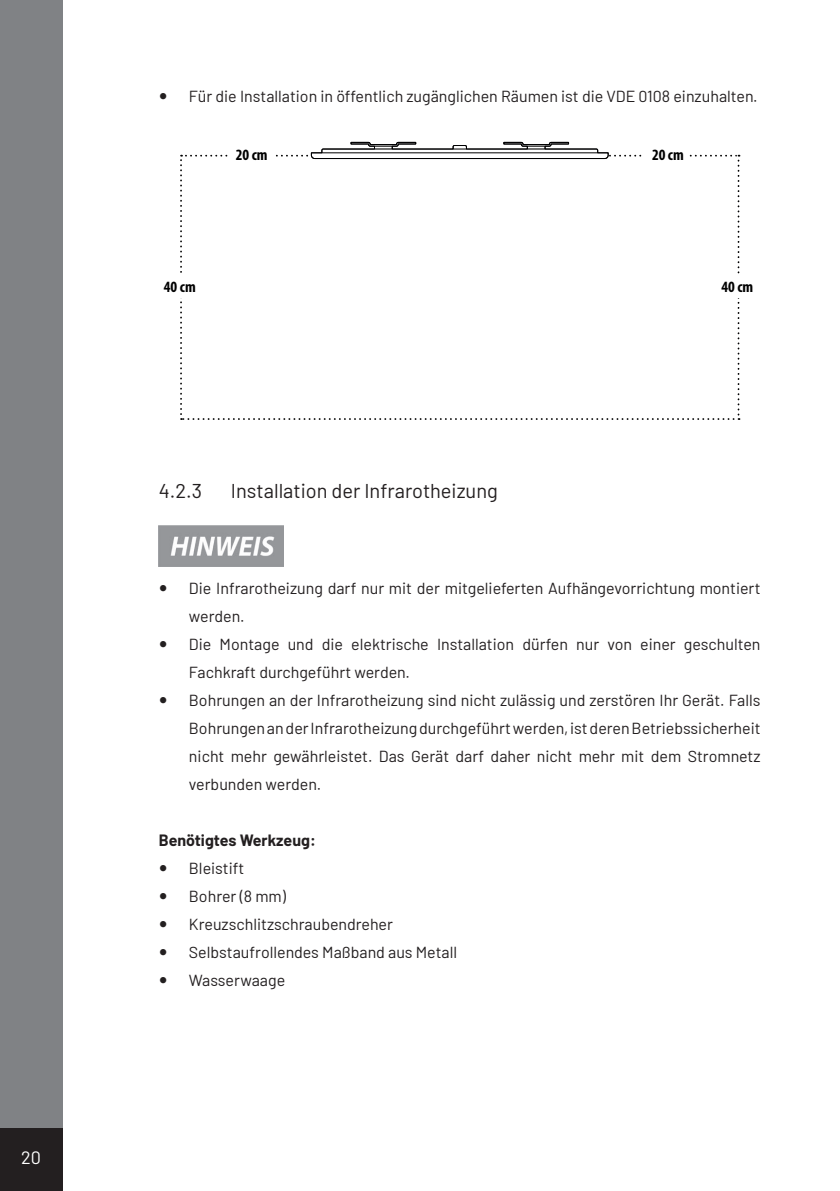
<style>
.page{position:relative;width:840px;height:1191px;background:#fff}
.page>*{position:absolute;margin:0;border:0;box-sizing:border-box;transform-origin:0 0}
.t1{font:20px "Barlow";color:#231f20}
.t2{font:18px "Barlow";color:#fff}
.t3{font:16px/28px "Barlow";color:#231f20}
.t4{font:700 16px "Barlow";color:#231f20}
.t5{font:700 condensed 15.8px "Myriad Pro";color:#000001}
</style>
<div class="page">
<div style="left:0;top:0;width:62px;height:1191px;background:#808285"></div>
<div style="left:0;top:1128px;width:62px;height:63px;background:#231f20"></div>
<svg style="left:180px;top:141px;width:559px;height:279px"></svg>
<div style="left:231px;top:145px;width:44px;height:21px;background:#fff"></div>
<div style="left:159px;top:277px;width:44px;height:21px;background:#fff"></div>
<div style="left:716px;top:277px;width:44px;height:21px;background:#fff"></div>
<div style="left:644px;top:145px;width:44px;height:21px;background:#fff"></div>
<img style="left:159px;top:525px;width:124px;height:41px">
<p class="t2" style="left:21px;top:1144px;width:21px">20</p>
<p class="t3" style="left:189px;top:81px;width:570px">Für die Installation in öffentlich zugänglichen Räumen ist die VDE 0108 einzuhalten.</p>
<p class="t5" style="left:235px;top:145px;width:33px">20 cm</p>
<p class="t5" style="left:651px;top:145px;width:33px">20 cm</p>
<p class="t5" style="left:164px;top:277px;width:33px">40 cm</p>
<p class="t5" style="left:721px;top:277px;width:33px">40 cm</p>
<p class="t1" style="left:159px;top:476px;width:45px">4.2.3</p>
<p class="t1" style="left:231px;top:476px;width:268px">Installation der Infrarotheizung</p>
<p class="t3" style="left:189px;top:573px;width:572px">Die Infrarotheizung darf nur mit der mitgelieferten Aufhängevorrichtung montiert werden.<br>Die Montage und die elektrische Installation dürfen nur von einer geschulten Fachkraft durchgeführt werden.<br>Bohrungen an der Infrarotheizung sind nicht zulässig und zerstören Ihr Gerät. Falls Bohrungen an der Infrarotheizung durchgeführt werden, ist deren Betriebssicherheit nicht mehr gewährleistet. Das Gerät darf daher nicht mehr mit dem Stromnetz verbunden werden.</p>
<p class="t4" style="left:159px;top:828px;width:158px">Benötigtes Werkzeug:</p>
<p class="t3" style="left:189px;top:853px;width:269px">Bleistift<br>Bohrer (8 mm)<br>Kreuzschlitzschraubendreher<br>Selbstaufrollendes Maßband aus Metall<br>Wasserwaage</p>
</div>
